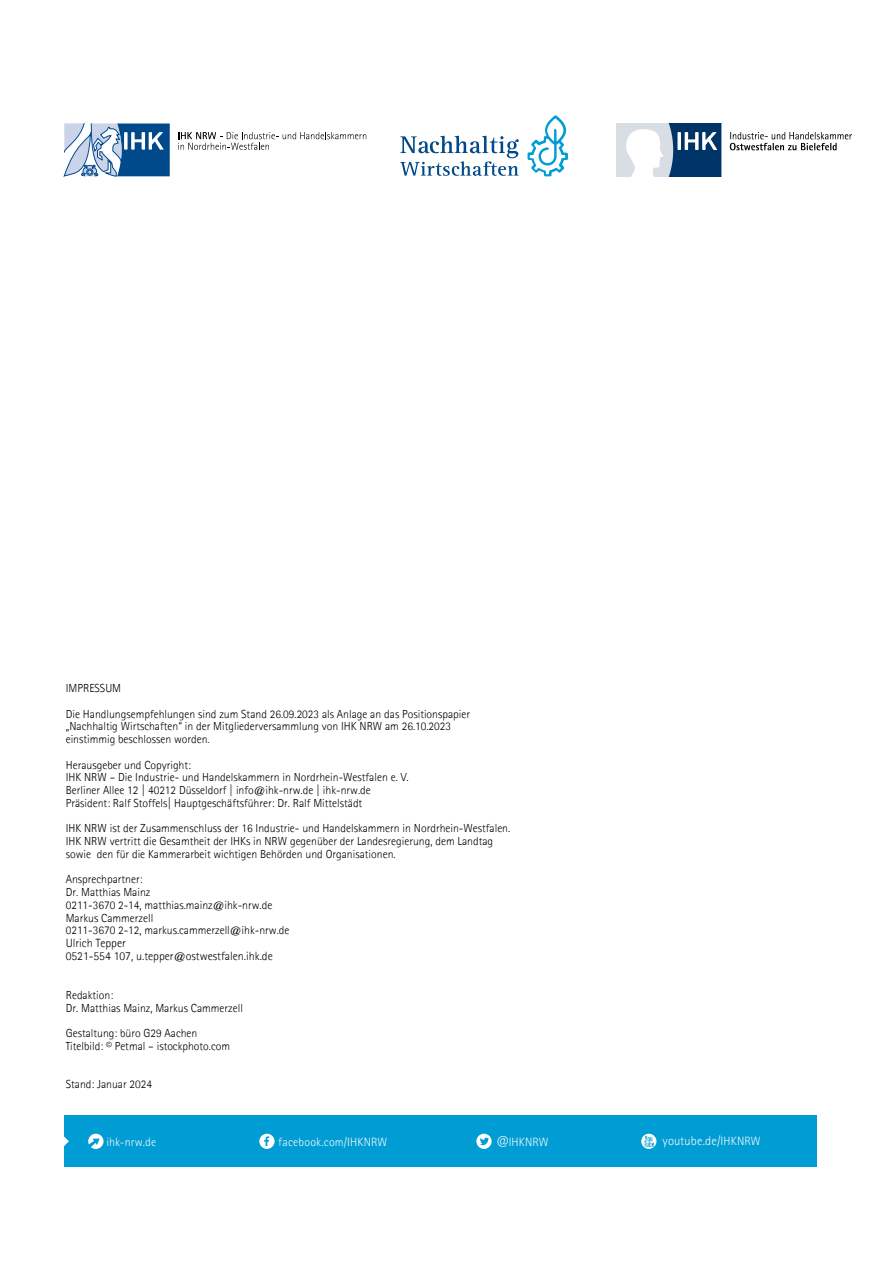
<style>
.page{position:relative;width:893px;height:1263px;background:#fff}
.page>*{position:absolute;margin:0;border:0;box-sizing:border-box;transform-origin:0 0}
.Social_Media_Text{font:300 12.75px "Rotis II Sans Pro";letter-spacing:.01em;color:#fff}
.Namnesliste{font:300 12px/13px "Agfa Rotis Sans Serif";color:#000}
.Social_Media_Text-2{font:300 12px "Rotis II Sans Pro";letter-spacing:.005em;color:#fff}
.Namnesliste-2{font:300 11.7px/12.8px "Agfa Rotis Sans Serif";color:#000}
.s1{font-size:15px}
.s2{font-size:12px}
</style>
<div class="page">
<svg style="left:63px;top:123px;width:107px;height:54px"></svg>
<svg style="left:178px;top:132px;width:188px;height:18px"></svg>
<div style="left:64px;top:1115px;width:752px;height:52px;background:#009dd4"></div>
<svg style="left:64px;top:1136px;width:5px;height:10px"></svg>
<svg style="left:476px;top:1134px;width:16px;height:15px"></svg>
<svg style="left:480px;top:1138px;width:9px;height:7px"></svg>
<svg style="left:88px;top:1134px;width:16px;height:15px"></svg>
<svg style="left:259px;top:1134px;width:16px;height:15px"></svg>
<svg style="left:264px;top:1136px;width:5px;height:10px"></svg>
<svg style="left:641px;top:1134px;width:15px;height:15px"></svg>
<svg style="left:644px;top:1136px;width:10px;height:11px"></svg>
<svg style="left:528px;top:115px;width:40px;height:61px"></svg>
<svg style="left:400px;top:136px;width:119px;height:40px"></svg>
<img style="left:617px;top:124px;width:234px;height:52px">
<p class="Namnesliste-2" style="left:66px;top:675px;width:406px;line-height:25.5px">IMPRESSUM<br>Die Handlungsempfehlungen sind zum Stand 26.09.2023 als Anlage an das Positionspapier</p>
<p class="Namnesliste-2" style="left:66px;top:720px;width:387px">„Nachhaltig Wirtschaften“ in der Mitgliederversammlung von IHK NRW am 26.10.2023 einstimmig beschlossen worden.</p>
<p class="Namnesliste-2" style="left:66px;top:758px;width:344px">Herausgeber und Copyright:<br>IHK NRW – Die Industrie- und Handelskammern in Nordrhein-Westfalen e. V.<br>Berliner Allee 12 | 40212 Düsseldorf | info@ihk-nrw.de | ihk-nrw.de Präsident: Ralf Stoffels| Hauptgeschäftsführer: Dr. Ralf Mittelstädt</p>
<p class="Namnesliste-2" style="left:66px;top:822px;width:446px">IHK NRW ist der Zusammenschluss der 16 Industrie- und Handelskammern in Nordrhein-Westfalen.<br>IHK NRW vertritt die Gesamtheit der IHKs in NRW gegenüber der Landesregierung, dem Landtag sowie den für die Kammerarbeit wichtigen Behörden und Organisationen.</p>
<p class="Namnesliste-2" style="left:66px;top:873px;width:225px">Ansprechpartner:<br>Dr. Matthias Mainz<br>0211-3670 2-14, matthias.mainz@ihk-nrw.de<br>Markus Cammerzell<br>0211-3670 2-12, markus.cammerzell@ihk-nrw.de</p>
<p class="Namnesliste" style="left:66px;top:936px;width:209px">Ulrich Tepper<br>0521-554 107, u.tepper@ostwestfalen.ihk.de</p>
<p class="Namnesliste-2" style="left:66px;top:988px;width:179px">Redaktion:<br>Dr. Matthias Mainz, Markus Cammerzell</p>
<p class="Namnesliste-2" style="left:66px;top:1026px;width:166px">Gestaltung: büro G29 Aachen<br>Titelbild: © Petmal – istockphoto.com</p>
<p class="Namnesliste-2" style="left:66px;top:1077px;width:88px">Stand: Januar 2024</p>
<p class="Social_Media_Text-2" style="left:107px;top:1135px;width:51px">ihk-nrw.de</p>
<p class="Social_Media_Text-2" style="left:279px;top:1135px;width:110px">facebook.com/IHKNRW</p>
<p class="Social_Media_Text-2" style="left:497px;top:1135px;width:53px"><span class="s1">@</span>IHKNRW</p>
<p class="Social_Media_Text" style="left:663px;top:1133px;width:99px">youtube.de/<span class="s2">IHKNRW</span></p>
</div>
